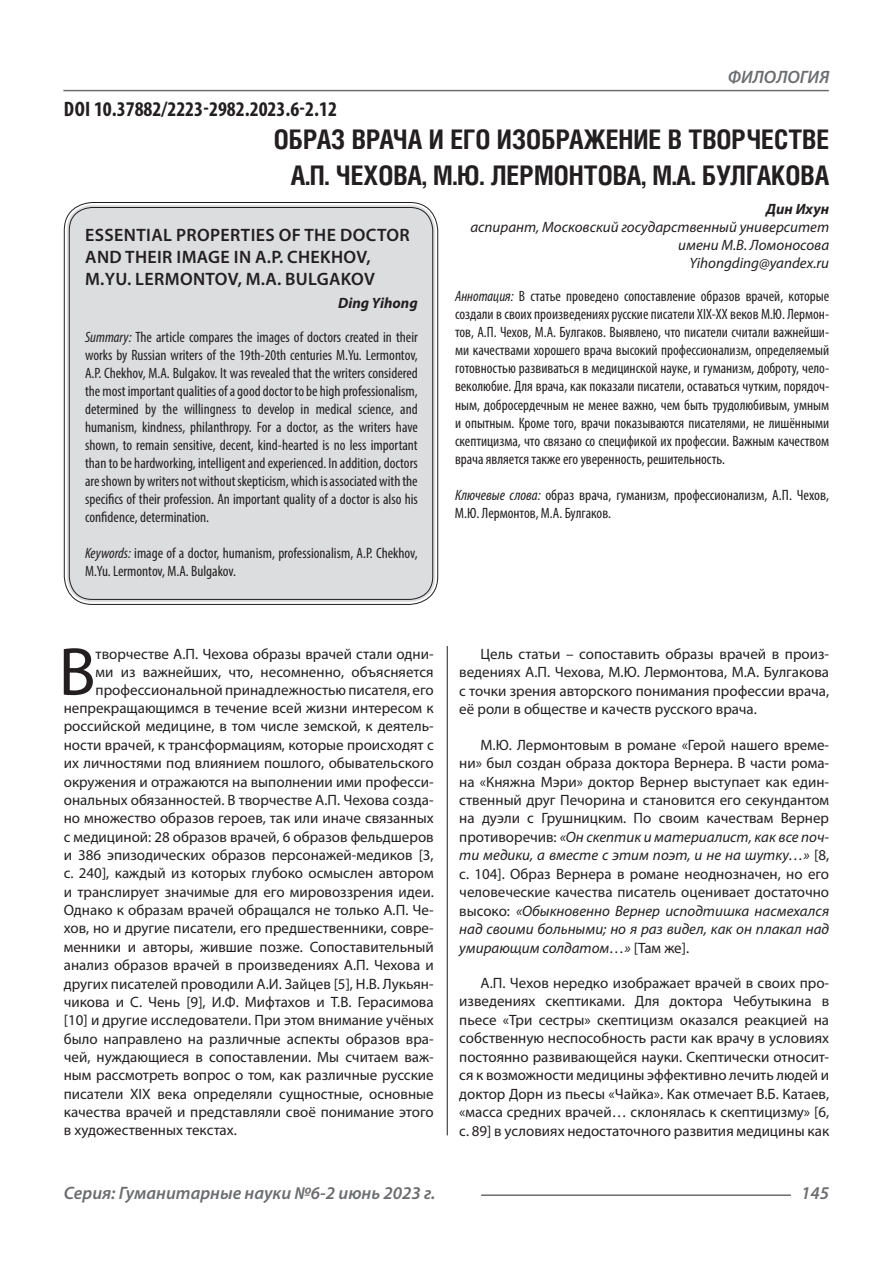
<style>
.page{position:relative;width:893px;height:1263px;background:#fff}
.page>*{position:absolute;margin:0;border:0;box-sizing:border-box;transform-origin:0 0}
.Статья_текст_первый{font:68.4px "Myriad Pro";color:#231f20}
.Статья_название{font:700 27px "Helios Cond C";color:#231f20}
.ДОИ{font:700 condensed 21px "Myriad Pro";color:#231f20}
.Статья_название_англ{font:600 18px/21.6px "Myriad Pro";letter-spacing:.02em;color:#231f20}
.t1{font:italic 600 18px "Myriad Pro";color:#6c6d70}
.Статья_текст_первый-2{font:15px "Myriad Pro";color:#231f20}
.Статья_текст{font:15px/18.5px "Myriad Pro";color:#231f20;text-align:justify}
.Статья_аннотация_анг{font:condensed 15px/18px "Myriad Pro";color:#231f20;text-align:justify}
.Статья_аннотация_тек{font:condensed 15px/18px "Myriad Pro";color:#231f20;text-align:justify}
.Статья_автор_инфо{font:italic 15px/18px "Myriad Pro";color:#231f20;text-align:right}
.Статья_автор_англ{font:italic 700 15px "Myriad Pro";color:#231f20}
.Статья_автор_фио_рус{font:italic 700 15px "Myriad Pro";color:#231f20}
.s1{font-style:italic}
</style>
<div class="page">
<hr style="left:447px;top:128px;width:1px;height:1007px;background:#231f20">
<hr style="left:63px;top:90px;width:766px;height:1px;background:#6c6d70">
<hr style="left:481px;top:1194px;width:310px;height:2px;background:#6c6d70">
<div style="left:441px;top:125px;width:10px;height:521px;background:#fff"></div>
<div style="left:67px;top:205px;width:368px;height:397px;background:#dcdddf;border-radius:26px"></div>
<p class="ДОИ" style="left:64px;top:96px;width:274px">DOI 10.37882/2223-2982.2023.6-2.12</p>
<p class="t1" style="left:728px;top:66px;width:103px">ФИЛОЛОГИЯ</p>
<p class="Статья_название" style="left:274px;top:124px;width:557px">ОБРАЗ ВРАЧА И ЕГО ИЗОБРАЖЕНИЕ В ТВОРЧЕСТВЕ</p>
<p class="Статья_название" style="left:291px;top:160px;width:540px">А.П. ЧЕХОВА, М.Ю. ЛЕРМОНТОВА, М.А. БУЛГАКОВА</p>
<p class="Статья_автор_фио_рус" style="left:766px;top:199px;width:64px">Дин Ихун</p>
<p class="Статья_автор_инфо" style="left:470px;top:218px;width:360px">аспирант, Московский государственный университет имени М.В. Ломоносова</p>
<p class="Статья_автор_инфо" style="left:689px;top:254px;width:141px">Yihongding@yandex.ru</p>
<p class="Статья_аннотация_тек" style="left:455px;top:287px;width:376px"><span class="s1">Аннотация:</span> В статье проведено сопоставление образов врачей, которые создали в своих произведениях русские писатели XIX-ХХ веков М.Ю. Лермон&shy;тов, А.П. Чехов, М.А. Булгаков. Выявлено, что писатели считали важнейши&shy;ми качествами хорошего врача высокий профессионализм, определяемый готовностью развиваться в медицинской науке, и гуманизм, доброту, чело&shy;веколюбие. Для врача, как показали писатели, оставаться чутким, порядоч&shy;ным, добросердечным не менее важно, чем быть трудолюбивым, умным и опытным. Кроме того, врачи показываются писателями, не лишёнными скептицизма, что связано со спецификой их профессии. Важным качеством врача является также его уверенность, решительность.</p>
<p class="Статья_аннотация_тек" style="left:455px;top:485px;width:376px"><span class="s1">Ключевые слова:</span> образ врача, гуманизм, профессионализм, А.П. Чехов,<br>М.Ю. Лермонтов, М.А. Булгаков.</p>
<p class="Статья_название_англ" style="left:85px;top:224px;width:326px">ESSENTIAL PROPERTIES OF THE DOCTOR<br>AND THEIR IMAGE IN A.P. CHEKHOV,<br>M.YU. LERMONTOV, M.A. BULGAKOV</p>
<p class="Статья_автор_англ" style="left:338px;top:293px;width:81px">Ding Yihong</p>
<p class="Статья_аннотация_анг" style="left:85px;top:328px;width:334px"><span class="s1">Summary:</span> The article compares the images of doctors created in their works by Russian writers of the 19th-20th centuries M.Yu. Lermontov, A.P. Chekhov, M.A. Bulgakov. It was revealed that the writers considered the most important qualities of a good doctor to be high professionalism, determined by the willingness to develop in medical science, and humanism, kindness, philanthropy. For a doctor, as the writers have shown, to remain sensitive, decent, kind-hearted is no less important than to be hardworking, intelligent and experienced. In addition, doctors are shown by writers not without skepticism, which is associated with the specifics of their profession. An important quality of a doctor is also his confidence, determination.</p>
<p class="Статья_аннотация_анг" style="left:85px;top:544px;width:334px"><span class="s1">Keywords:</span> image of a doctor, humanism, professionalism, A.P. Chekhov,<br>M.Yu. Lermontov, M.A. Bulgakov.</p>
<p class="Статья_текст_первый" style="left:59px;top:629px;width:39px">В</p>
<p class="Статья_текст_первый-2" style="left:96px;top:644px;width:340px">творчестве А.П. Чехова образы врачей стали одни-</p>
<p class="Статья_текст_первый-2" style="left:96px;top:662px;width:340px">ми из важнейших, что, несомненно, объясняется</p>
<p class="Статья_текст_первый-2" style="left:96px;top:680px;width:340px">профессиональной принадлежностью писателя, его</p>
<p class="Статья_текст_первый-2" style="left:64px;top:699px;width:371px">непрекращающимся в течение всей жизни интересом к</p>
<p class="Статья_текст_первый-2" style="left:64px;top:717px;width:371px">российской медицине, в том числе земской, к деятель-</p>
<p class="Статья_текст_первый-2" style="left:64px;top:735px;width:371px">ности врачей, к трансформациям, которые происходят с</p>
<p class="Статья_текст_первый-2" style="left:64px;top:754px;width:371px">их личностями под влиянием пошлого, обывательского</p>
<p class="Статья_текст_первый-2" style="left:64px;top:772px;width:371px">окружения и отражаются на выполнении ими професси-</p>
<p class="Статья_текст_первый-2" style="left:64px;top:790px;width:371px">ональных обязанностей. В творчестве А.П. Чехова созда-</p>
<p class="Статья_текст_первый-2" style="left:64px;top:809px;width:371px">но множество образов героев, так или иначе связанных</p>
<p class="Статья_текст_первый-2" style="left:64px;top:827px;width:371px">с медициной: 28 образов врачей, 6 образов фельдшеров</p>
<p class="Статья_текст_первый-2" style="left:64px;top:846px;width:371px">и 386 эпизодических образов персонажей-медиков [3,</p>
<p class="Статья_текст_первый-2" style="left:64px;top:864px;width:371px">с. 240], каждый из которых глубоко осмыслен автором</p>
<p class="Статья_текст_первый-2" style="left:64px;top:882px;width:371px">и транслирует значимые для его мировоззрения идеи.</p>
<p class="Статья_текст_первый-2" style="left:64px;top:901px;width:371px">Однако к образам врачей обращался не только А.П. Че-</p>
<p class="Статья_текст_первый-2" style="left:64px;top:919px;width:371px">хов, но и другие писатели, его предшественники, совре-</p>
<p class="Статья_текст_первый-2" style="left:64px;top:937px;width:371px">менники и авторы, жившие позже. Сопоставительный</p>
<p class="Статья_текст_первый-2" style="left:64px;top:956px;width:371px">анализ образов врачей в произведениях А.П. Чехова и</p>
<p class="Статья_текст_первый-2" style="left:64px;top:974px;width:371px">других писателей проводили А.И. Зайцев [5], Н.В. Лукьян-</p>
<p class="Статья_текст_первый-2" style="left:64px;top:992px;width:371px">чикова и С. Чень [9], И.Ф. Мифтахов и Т.В. Герасимова</p>
<p class="Статья_текст_первый-2" style="left:64px;top:1011px;width:371px">[10] и другие исследователи. При этом внимание учёных</p>
<p class="Статья_текст_первый-2" style="left:64px;top:1029px;width:371px">было направлено на различные аспекты образов вра-</p>
<p class="Статья_текст_первый-2" style="left:64px;top:1048px;width:371px">чей, нуждающиеся в сопоставлении. Мы считаем важ-</p>
<p class="Статья_текст_первый-2" style="left:64px;top:1066px;width:371px">ным рассмотреть вопрос о том, как различные русские</p>
<p class="Статья_текст_первый-2" style="left:64px;top:1084px;width:371px">писатели XIX века определяли сущностные, основные</p>
<p class="Статья_текст_первый-2" style="left:64px;top:1103px;width:371px">качества врачей и представляли своё понимание этого</p>
<p class="Статья_текст_первый-2" style="left:64px;top:1121px;width:175px">в художественных текстах.</p>
<p class="Статья_текст" style="left:459px;top:644px;width:371px;text-indent:21px">Цель статьи – сопоставить образы врачей в произ&shy;ведениях А.П. Чехова, М.Ю. Лермонтова, М.А. Булгакова с точки зрения авторского понимания профессии врача, её роли в обществе и качеств русского врача.</p>
<p class="Статья_текст" style="left:459px;top:735px;width:371px;text-indent:21px">М.Ю. Лермонтовым в романе «Герой нашего време&shy;ни» был создан образа доктора Вернера. В части рома&shy;на «Княжна Мэри» доктор Вернер выступает как един&shy;ственный друг Печорина и становится его секундантом на дуэли с Грушницким. По своим качествам Вернер противоречив: <span class="s1">«Он скептик и материалист, как все поч&shy;ти медики, а вместе с этим поэт, и не на шутку…»</span> [8, с. 104]. Образ Вернера в романе неоднозначен, но его человеческие качества писатель оценивает достаточно высоко: <span class="s1">«Обыкновенно Вернер исподтишка насмехался над своими больными; но я раз видел, как он плакал над умирающим солдатом…»</span> [Там же].</p>
<p class="Статья_текст" style="left:459px;top:973px;width:371px;text-indent:21px">А.П. Чехов нередко изображает врачей в своих про&shy;изведениях скептиками. Для доктора Чебутыкина в пьесе «Три сестры» скептицизм оказался реакцией на собственную неспособность расти как врачу в условиях постоянно развивающейся науки. Скептически относит&shy;ся к возможности медицины эффективно лечить людей и доктор Дорн из пьесы «Чайка». Как отмечает В.Б. Катаев, «масса средних врачей… склонялась к скептицизму» [6, с. 89] в условиях недостаточного развития медицины как</p>
<p class="t1" style="left:64px;top:1182px;width:373px">Серия: Гуманитарные науки №6-2 июнь 2023 г.</p>
<p class="t1" style="left:801px;top:1182px;width:30px">145</p>
</div>
